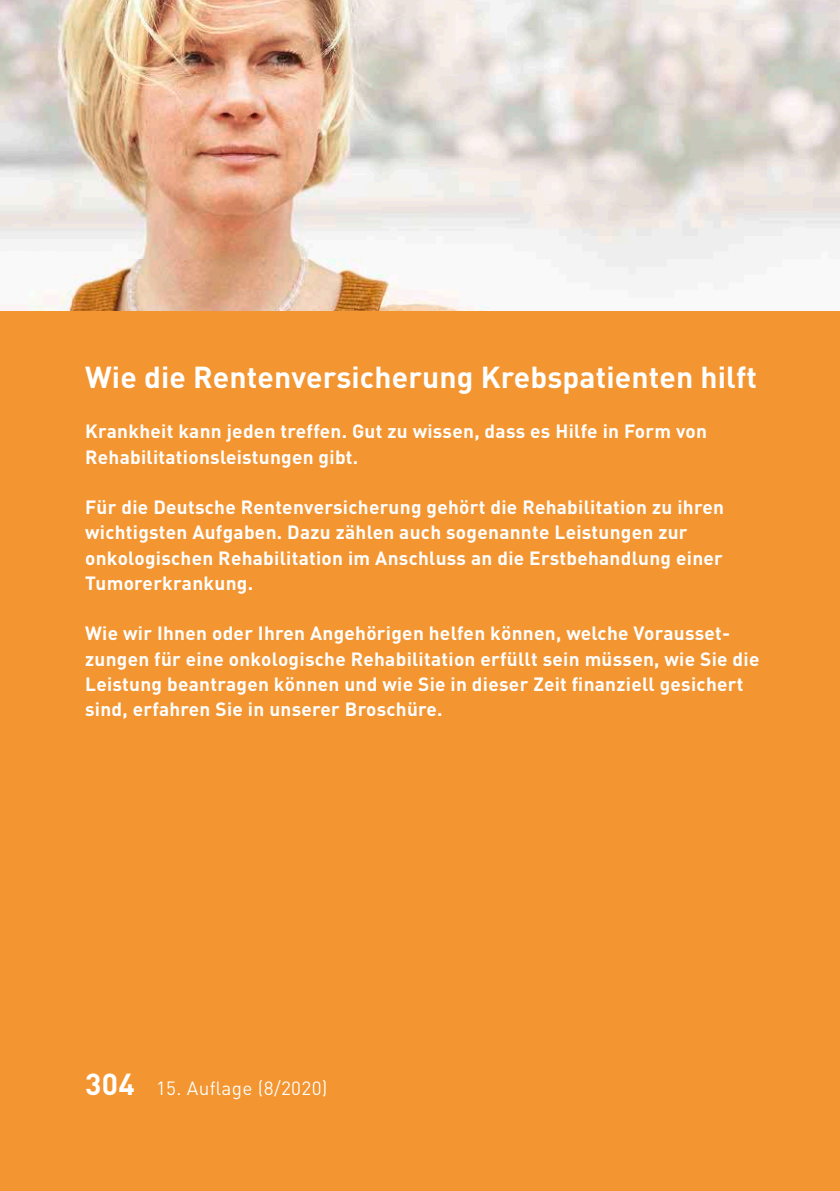
<style>
.page{position:relative;width:840px;height:1191px;background:#fff}
.page>*{position:absolute;margin:0;border:0;box-sizing:border-box;transform-origin:0 0}
.t1{font:700 30px "DIN";letter-spacing:.005em;color:#fff}
.t2{font:700 19px/25.2px "DIN";letter-spacing:.015em;color:#fff}
.t3{font:19px "DIN";letter-spacing:.015em;color:#fff}
</style>
<div class="page">
<img style="left:0;top:0;width:839px;height:312px">
<div style="left:0;top:312px;width:839px;height:879px;background:#f39531"></div>
<h1 class="t1" style="left:85px;top:357px;width:673px">Wie die Rentenversicherung Krebspatienten hilft</h1>
<p class="t2" style="left:85px;top:418px;width:623px">Krankheit kann jeden treffen. Gut zu wissen, dass es Hilfe in Form von<br>Rehabilitationsleistungen gibt.</p>
<p class="t2" style="left:85px;top:494px;width:640px">Für die Deutsche Rentenversicherung gehört die Rehabilitation zu ihren wichtigsten Aufgaben. Dazu zählen auch sogenannte Leistungen zur onkologischen Rehabilitation im Anschluss an die Erstbehandlung einer Tumorerkrankung.</p>
<p class="t2" style="left:85px;top:620px;width:675px">Wie wir Ihnen oder Ihren Angehörigen helfen können, welche Vorausset&shy;zungen für eine onkologische Rehabilitation erfüllt sein müssen, wie Sie die Leistung beantragen können und wie Sie in dieser Zeit finanziell gesichert sind, erfahren Sie in unserer Broschüre.</p>
<p class="t1" style="left:85px;top:1064px;width:51px">304</p>
<p class="t3" style="left:156px;top:1075px;width:173px">15. Auflage (8/2020)</p>
</div>
